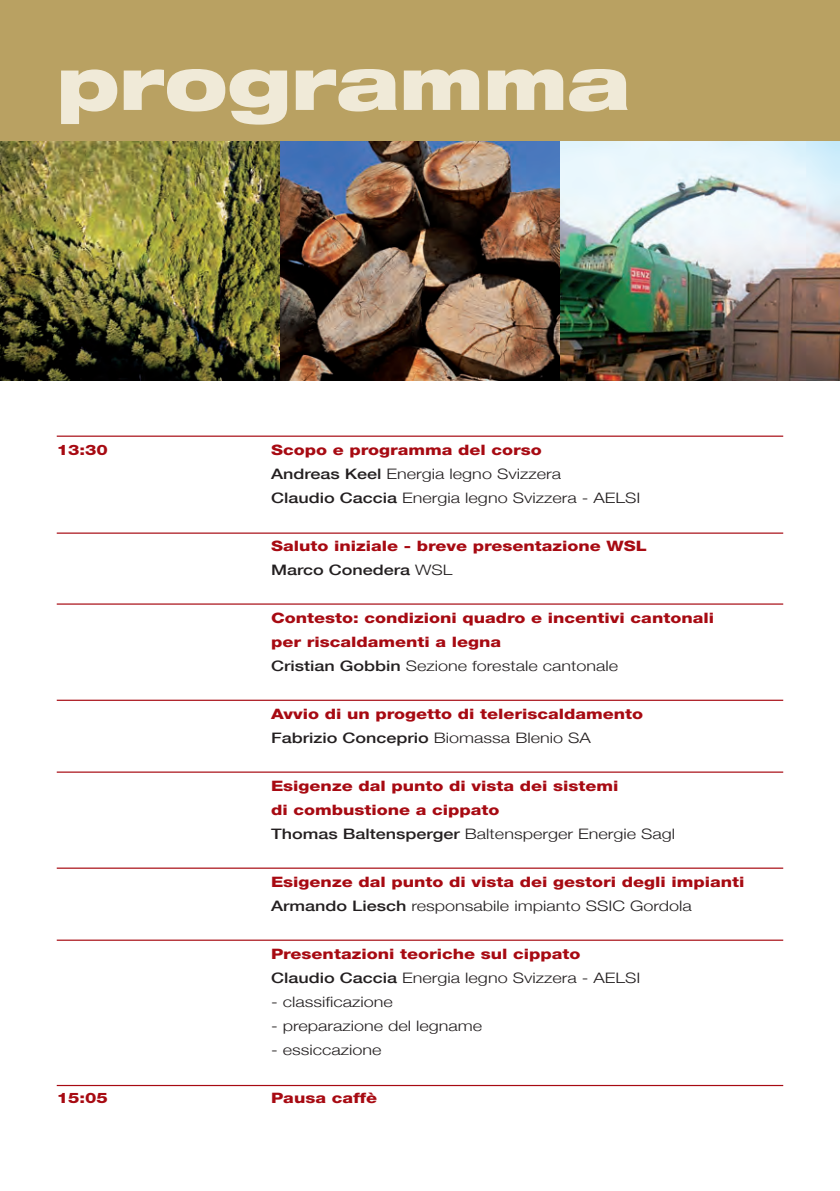
<style>
.page{position:relative;width:840px;height:1191px;background:#fff}
.page>*{position:absolute;margin:0;border:0;box-sizing:border-box;transform-origin:0 0}
.t1{font:800 14.4px/24px "Helvetica Neue LT";color:#a70a12;scale:1.25 1}
.t2{font:300 14.4px/24px "Helvetica Neue";color:#231f20;scale:1.25 1}
.t3{font:500 14.4px "Helvetica Neue";color:#231f20;scale:1.25 1}
.s1{font-weight:500}
.s2{font-weight:300}
</style>
<div class="page">
<div style="left:0;top:0;width:839px;height:153px;background:#b9a162"></div>
<hr style="left:57px;top:435px;width:725px;height:2px;background:#a70a12">
<hr style="left:57px;top:532px;width:725px;height:2px;background:#a70a12">
<hr style="left:57px;top:603px;width:725px;height:1px;background:#a70a12">
<hr style="left:57px;top:699px;width:725px;height:2px;background:#a70a12">
<hr style="left:57px;top:771px;width:725px;height:1px;background:#a70a12">
<hr style="left:57px;top:867px;width:725px;height:1px;background:#a70a12">
<hr style="left:57px;top:939px;width:725px;height:1px;background:#a70a12">
<hr style="left:57px;top:1085px;width:725px;height:1px;background:#a70a12">
<img style="left:0;top:142px;width:839px;height:239px">
<svg style="left:61px;top:69px;width:566px;height:56px"></svg>
<p class="t1" style="left:57px;top:439px;width:42px">13:30</p>
<p class="t1" style="left:271px;top:439px;width:218px">Scopo e programma del corso</p>
<p class="t2" style="left:271px;top:461px;width:297px"><span class="s1">Andreas Keel</span> Energia legno Svizzera<br><span class="s1">Claudio Caccia</span> Energia legno Svizzera - AELSI</p>
<p class="t1" style="left:271px;top:535px;width:302px">Saluto iniziale - breve presentazione WSL</p>
<p class="t3" style="left:271px;top:561px;width:147px">Marco Conedera <span class="s2">WSL</span></p>
<p class="t1" style="left:271px;top:607px;width:356px">Contesto: condizioni quadro e incentivi cantonali per riscaldamenti a legna</p>
<p class="t2" style="left:271px;top:653px;width:279px"><span class="s1">Cristian Gobbin</span> Sezione forestale cantonale</p>
<p class="t1" style="left:271px;top:703px;width:299px">Avvio di un progetto di teleriscaldamento</p>
<p class="t3" style="left:271px;top:729px;width:257px">Fabrizio Conceprio <span class="s2">Biomassa Blenio SA</span></p>
<p class="t1" style="left:271px;top:775px;width:279px">Esigenze dal punto di vista dei sistemi di combustione a cippato</p>
<p class="t2" style="left:271px;top:821px;width:325px"><span class="s1">Thomas Baltensperger</span> Baltensperger Energie Sagl</p>
<p class="t1" style="left:271px;top:871px;width:380px">Esigenze dal punto di vista dei gestori degli impianti</p>
<p class="t2" style="left:271px;top:893px;width:338px"><span class="s1">Armando Liesch</span> responsabile impianto SSIC Gordola</p>
<p class="t1" style="left:271px;top:943px;width:249px">Presentazioni teoriche sul cippato</p>
<p class="t2" style="left:271px;top:965px;width:297px"><span class="s1">Claudio Caccia</span> Energia legno Svizzera - AELSI</p>
<p class="t2" style="left:271px;top:989px;width:99px">- classificazione</p>
<p class="t2" style="left:271px;top:1013px;width:170px">- preparazione del legname</p>
<p class="t2" style="left:271px;top:1037px;width:90px">- essiccazione</p>
<p class="t1" style="left:57px;top:1087px;width:42px">15:05</p>
<p class="t1" style="left:271px;top:1087px;width:86px">Pausa caffè</p>
</div>
